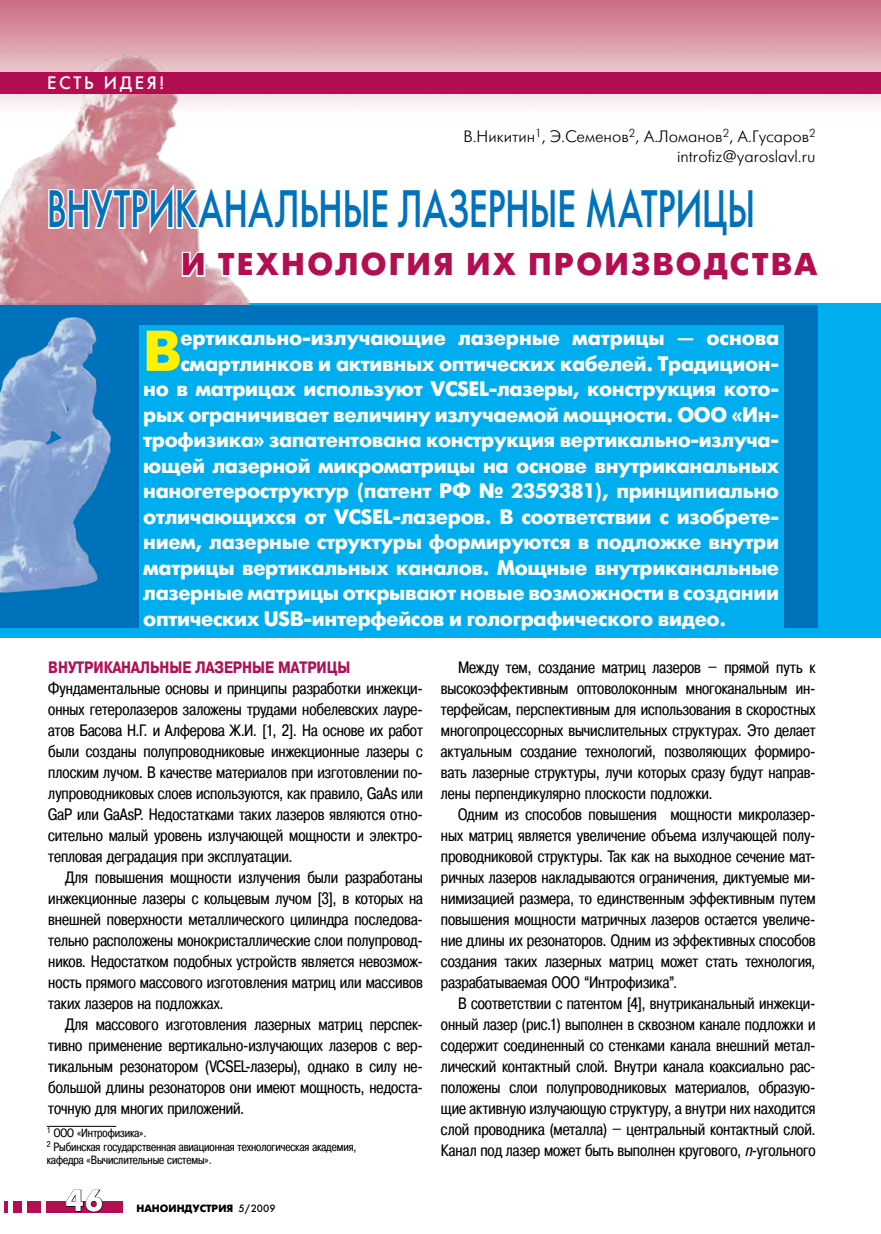
<style>
.page{position:relative;width:881px;height:1234px;background:#fff}
.page>*{position:absolute;margin:0;border:0;box-sizing:border-box;transform-origin:0 0}
.t1{font:700 57.45px "Futuris C";color:#fff200}
.t2{font:52.5px "Futuris C";letter-spacing:-.005em;color:#0072bc;scale:.7 1}
.t3{font:700 31.5px "Futuris C";letter-spacing:.185em;color:#b40e53}
.t4{font:700 30px "Futuris C";color:#fff}
.t5{font:700 21px "Futuris C";letter-spacing:-.015em;color:#fff}
.t6{font:18px "Futuris C";letter-spacing:.15em;color:#fff}
.t7{font:16.5px/21px "Pragmatica Cond C";color:#000;text-align:justify}
.t8{font:16.5px/19.8px "Futuris Light C";color:#000;text-align:right}
.t9{font:700 16.5px "Pragmatica Cond C";color:#b40e53}
.t10{font:12px/13.5px "Pragmatica Cond C";letter-spacing:-.005em;color:#000}
.t11{font:700 10.5px "Futuris C";color:#000}
.s1{font-weight:400}
.s2{font-style:italic}
</style>
<div class="page">
<div style="left:47px;top:1201px;width:76px;height:11px;background:#b40e53"></div>
<div style="left:27px;top:1201px;width:14px;height:11px;background:#b40e53"></div>
<div style="left:13px;top:1201px;width:9px;height:11px;background:#b40e53"></div>
<hr style="left:4px;top:1201px;width:4px;height:11px;background:#b40e53">
<svg style="left:65px;top:1189px;width:38px;height:23px"></svg>
<div style="left:0;top:304px;width:880px;height:334px;background:#00aeef"></div>
<hr style="left:47px;top:1125px;width:69px;height:1px;background:#000">
<img style="left:0;top:0;width:354px;height:305px">
<div style="left:0;top:305px;width:816px;height:322px;background:#0072bc"></div>
<img style="left:0;top:316px;width:112px;height:277px">
<div style="left:0;top:72px;width:880px;height:22px;background:#b40e53"></div>
<div style="left:139px;top:325px;width:644px;height:313px;background:#00aeef"></div>
<svg style="left:47px;top:174px;width:307px;height:109px"></svg>
<p class="t6" style="left:47px;top:72px;width:119px">ЕСТЬ ИДЕЯ!</p>
<p class="t8" style="left:463px;top:127px;width:353px">В.Никитин<sup>1</sup>, Э.Семенов<sup>2</sup>, А.Ломанов<sup>2</sup>, А.Гусаров<sup>2 </sup>introfiz@yaroslavl.ru</p>
<h2 class="t2" style="left:47px;top:177px;width:1013px">Внутри канальные лазерные матри цы</h2>
<h3 class="t3" style="left:181px;top:247px;width:397px">и технология их прои</h3>
<h3 class="t3" style="left:631px;top:247px;width:46px">зводства</h3>
<h1 class="t1" style="left:143px;top:319px;width:40px">В</h1>
<p class="t5" style="left:180px;top:326px;width:600px">ертикально-излучающие лазерные матрицы — основа</p>
<p class="t5" style="left:180px;top:352px;width:599px">смартлинков и активных оптических кабелей. Традицион-</p>
<p class="t5" style="left:143px;top:377px;width:637px">но в матрицах используют VCSEL-лазеры, конструкция кото-</p>
<p class="t5" style="left:143px;top:403px;width:637px">рых ограничивает величину излучаемой мощности. ООО «Ин-</p>
<p class="t5" style="left:143px;top:428px;width:637px">трофизика» запатентована конструкция вертикально-излуча-</p>
<p class="t5" style="left:143px;top:454px;width:637px">ющей лазерной микроматрицы на основе внутриканальных</p>
<p class="t5" style="left:143px;top:479px;width:637px">наногетероструктур (патент РФ № 2359381), принципиально</p>
<p class="t5" style="left:143px;top:505px;width:637px">отличающихся от VCSEL-лазеров. В соответствии с изобрете-</p>
<p class="t5" style="left:143px;top:530px;width:637px">нием, лазерные структуры формируются в подложке внутри</p>
<p class="t5" style="left:143px;top:556px;width:637px">матрицы вертикальных каналов. Мощные внутриканальные</p>
<p class="t5" style="left:143px;top:581px;width:637px">лазерные матрицы открывают новые возможности в создании</p>
<p class="t5" style="left:143px;top:607px;width:584px">оптических USB-интерфейсов и голографического видео.</p>
<p class="t9" style="left:48px;top:657px;width:303px">Внутриканальные лазерные матрицы</p>
<p class="t7" style="left:48px;top:677px;width:376px">Фундаментальные основы и принципы разработки инжекци&shy;онных гетеролазеров заложены трудами нобелевских лауре&shy;атов Басова Н.Г. и Алферова Ж.И. [1, 2]. На основе их работ были созданы полупроводниковые инжекционные лазеры с плоским лучом. В качестве материалов при изготовлении по&shy;лупроводниковых слоев используются, как правило, GaAs или GaP или GaAsP. Недостатками таких лазеров являются отно&shy;сительно малый уровень излучающей мощности и электро&shy;тепловая деградация при эксплуатации.</p>
<p class="t7" style="left:48px;top:866px;width:376px;text-indent:17px">Для повышения мощности излучения были разработаны инжекционные лазеры с кольцевым лучом [3], в которых на внешней поверхности металлического цилиндра последова&shy;тельно расположены монокристаллические слои полупровод&shy;ников. Недостатком подобных устройств является невозмож&shy;ность прямого массового изготовления матриц или массивов таких лазеров на подложках.</p>
<p class="t7" style="left:48px;top:1013px;width:376px;text-indent:17px">Для массового изготовления лазерных матриц перспек&shy;тивно применение вертикально-излучающих лазеров с вер&shy;тикальным резонатором (VCSEL-лазеры), однако в силу не&shy;большой длины резонаторов они имеют мощность, недоста&shy;точную для многих приложений.</p>
<p class="t10" style="left:47px;top:1126px;width:311px"><sup>1</sup> ООО «Интрофизика».<br><sup>2</sup> Рыбинская государственная авиационная технологическая академия, кафедра «Вычислительные системы».</p>
<h3 class="t4" style="left:66px;top:1183px;width:39px">46</h3>
<p class="t11" style="left:136px;top:1202px;width:140px">НАНОИНДУСТРИЯ <span class="s1">5/2009</span></p>
<p class="t7" style="left:441px;top:656px;width:376px;text-indent:17px">Между тем, создание матриц лазеров – прямой путь к высокоэффективным оптоволоконным многоканальным ин&shy;терфейсам, перспективным для использования в скоростных многопроцессорных вычислительных структурах. Это делает актуальным создание технологий, позволяющих формиро&shy;вать лазерные структуры, лучи которых сразу будут направ&shy;лены перпендикулярно плоскости подложки.</p>
<p class="t7" style="left:441px;top:803px;width:376px;text-indent:17px">Одним из способов повышения мощности микролазер&shy;ных матриц является увеличение объема излучающей полу&shy;проводниковой структуры. Так как на выходное сечение мат&shy;ричных лазеров накладываются ограничения, диктуемые ми&shy;нимизацией размера, то единственным эффективным путем повышения мощности матричных лазеров остается увеличе&shy;ние длины их резонаторов. Одним из эффективных способов создания таких лазерных матриц может стать технология, разрабатываемая ООО “Интрофизика”.</p>
<p class="t7" style="left:441px;top:992px;width:376px;text-indent:17px">В соответствии с патентом [4], внутриканальный инжекци&shy;онный лазер (рис.1) выполнен в сквозном канале подложки и содержит соединенный со стенками канала внешний метал&shy;лический контактный слой. Внутри канала коаксиально рас&shy;положены слои полупроводниковых материалов, образую&shy;щие активную излучающую структуру, а внутри них находится слой проводника (металла) – центральный контактный слой.<br>Канал под лазер может быть выполнен кругового, <span class="s2">n</span>-угольного</p>
</div>
